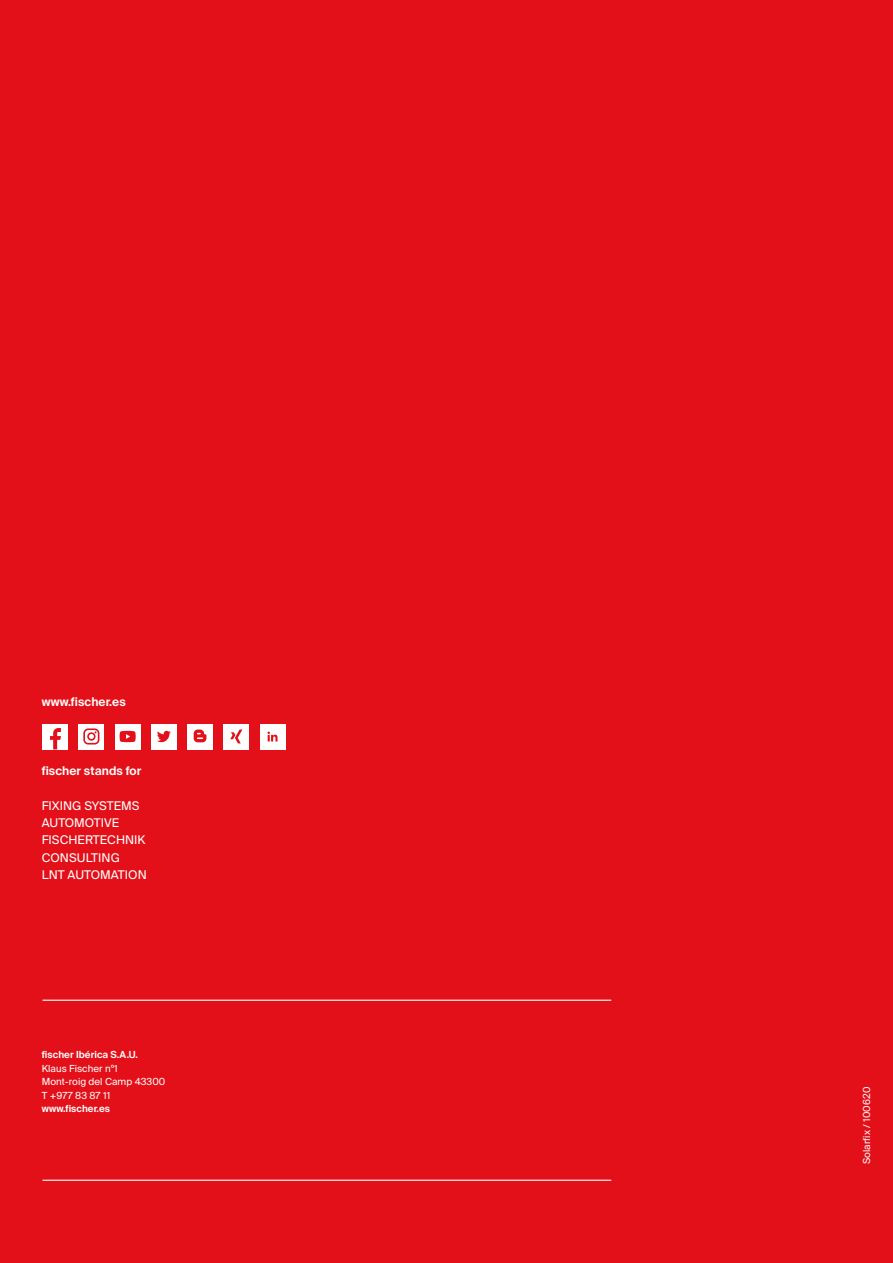
<style>
.page{position:relative;width:893px;height:1263px;background:#e31019}
.page>*{position:absolute;margin:0;border:0;box-sizing:border-box;transform-origin:0 0}
.CB_AF_03_COPY_REG{font:12px "fischerstrong";letter-spacing:.005em;color:#fff}
.CB_AF_03_COPY_REG-2{font:600 12px "fischerstrong";letter-spacing:.005em;color:#fff}
.CB_AF_04_CAPTION_REG{font:9.75px/13.5px "fischerstrong";letter-spacing:.005em;color:#fff}
.CB_AF_04_CAPTION_REG-2{font:600 9.75px/13.5px "fischerstrong";letter-spacing:.005em;color:#fff}
.s1{font-weight:400}
.s2{font-weight:600}
</style>
<div class="page">
<hr style="left:43px;top:1180px;width:568px;height:1px;background:#fff">
<hr style="left:43px;top:1000px;width:568px;height:1px;background:#fff">
<div style="left:260px;top:723px;width:25px;height:26px;background:#fff"></div>
<svg style="left:267px;top:731px;width:11px;height:10px"></svg>
<div style="left:43px;top:723px;width:25px;height:26px;background:#fff"></div>
<div style="left:78px;top:723px;width:26px;height:26px;background:#fff"></div>
<div style="left:151px;top:723px;width:26px;height:26px;background:#fff"></div>
<div style="left:187px;top:723px;width:26px;height:26px;background:#fff"></div>
<svg style="left:157px;top:731px;width:14px;height:11px"></svg>
<div style="left:223px;top:723px;width:26px;height:26px;background:#fff"></div>
<svg style="left:230px;top:729px;width:12px;height:14px"></svg>
<div style="left:115px;top:723px;width:26px;height:26px;background:#fff"></div>
<svg style="left:120px;top:731px;width:16px;height:11px"></svg>
<svg style="left:83px;top:728px;width:16px;height:16px"></svg>
<svg style="left:194px;top:729px;width:12px;height:13px"></svg>
<svg style="left:50px;top:728px;width:11px;height:21px"></svg>
<p class="CB_AF_03_COPY_REG-2" style="left:42px;top:694px;width:86px">www.fischer.es</p>
<p class="CB_AF_03_COPY_REG-2" style="left:42px;top:764px;width:101px">fischer stands for</p>
<p class="CB_AF_03_COPY_REG" style="left:42px;top:799px;width:99px">FIXING SYSTEMS</p>
<p class="CB_AF_03_COPY_REG" style="left:42px;top:816px;width:79px">AUTOMOTIVE</p>
<p class="CB_AF_03_COPY_REG" style="left:42px;top:833px;width:105px">FISCHERTECHNIK</p>
<p class="CB_AF_03_COPY_REG" style="left:42px;top:850px;width:80px">CONSULTING</p>
<p class="CB_AF_03_COPY_REG" style="left:42px;top:868px;width:107px">LNT AUTOMATION</p>
<p class="CB_AF_04_CAPTION_REG-2" style="left:42px;top:1048px;width:98px">fischer Ibérica S.A.U.<br><span class="s1">Klaus Fischer nº1</span></p>
<p class="CB_AF_04_CAPTION_REG" style="left:42px;top:1075px;width:125px">Mont-roig del Camp 43300<br>T +977 83 87 11 <span class="s2">www.fischer.es</span></p>
<p class="CB_AF_04_CAPTION_REG" style="left:860px;top:1164px;width:79px;rotate:-90deg">Solarfix / 100620</p>
</div>
